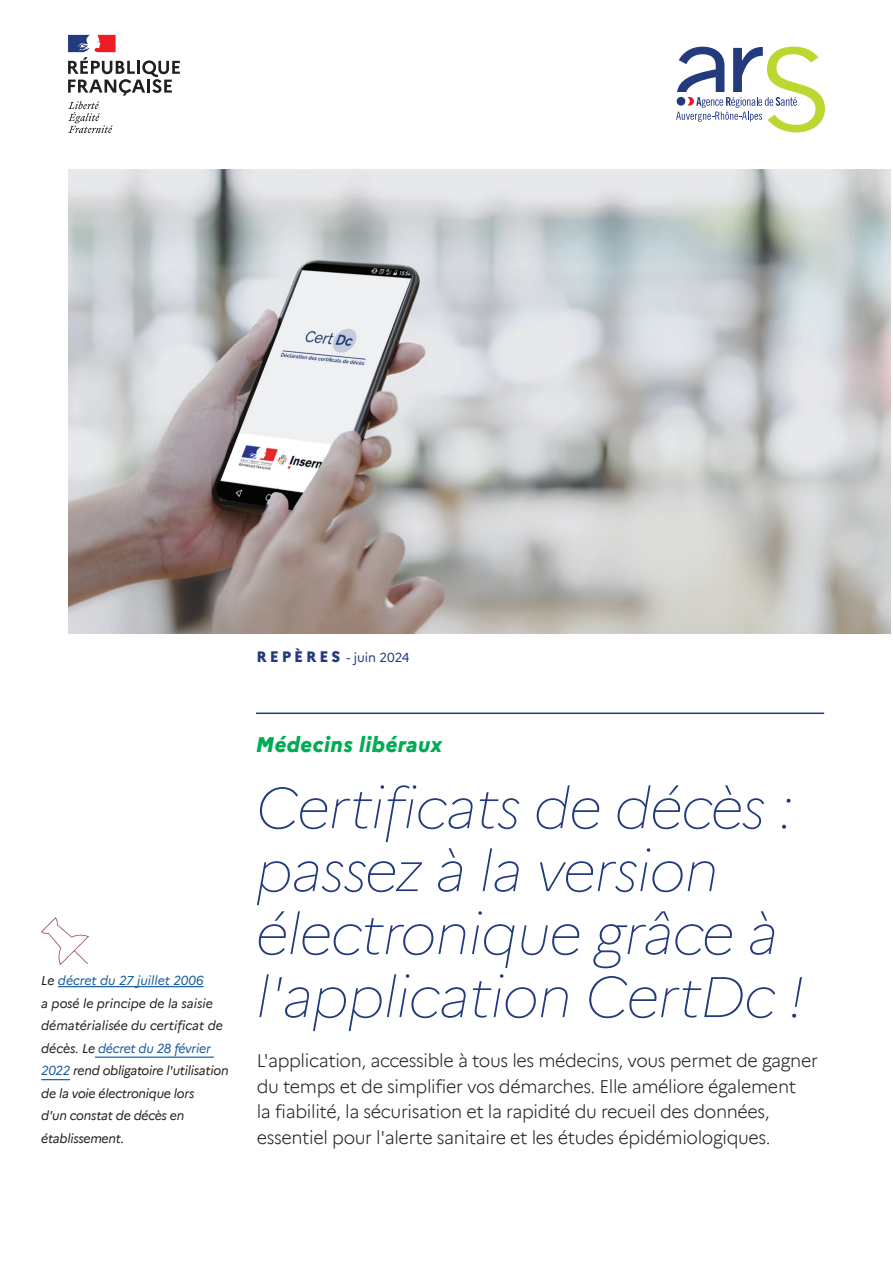
<style>
.page{position:relative;width:893px;height:1263px;background:#fff}
.page>*{position:absolute;margin:0;border:0;box-sizing:border-box;transform-origin:0 0}
.t1{font:italic 100 57px/63px "Marianne";letter-spacing:-.02em;color:#233b7d}
.t2{font:italic 800 21px "Marianne";letter-spacing:.02em;color:#00ab54}
.t3{font:300 18px/25.5px "Marianne";letter-spacing:-.02em;color:#231f20}
.t4{font:italic 12.75px/22.5px "Marianne";letter-spacing:-.02em;color:#231f20}
.t5{font:12.75px "Marianne";color:#233b7d}
.s1{color:#175d9e}
.s2{font-weight:800;font-size:15px}
</style>
<div class="page">
<hr style="left:256px;top:712px;width:568px;height:2px;background:#233b7d">
<img style="left:68px;top:169px;width:822px;height:464px">
<hr style="left:58px;top:986px;width:146px;height:1px;background:#175d9e">
<hr style="left:95px;top:1056px;width:119px;height:2px;background:#175d9e">
<svg style="left:41px;top:1079px;width:29px;height:1px"></svg>
<img style="left:42px;top:917px;width:47px;height:47px">
<svg style="left:676px;top:47px;width:149px;height:85px"></svg>
<svg style="left:68px;top:35px;width:112px;height:98px"></svg>
<p class="t4" style="left:41px;top:968px;width:189px">Le <span class="s1">décret du 27 juillet 2006<br></span>a posé le principe de la saisie dématérialisée du certificat de décès. Le <span class="s1">décret du 28 février<br>2022</span> rend obligatoire l'utilisation de la voie électronique lors<br>d'un constat de décès en établissement.</p>
<p class="t5" style="left:256px;top:648px;width:154px"><span class="s2">REPÈRES</span> - juin 2024</p>
<p class="t2" style="left:256px;top:728px;width:188px">Médecins libéraux</p>
<h1 class="t1" style="left:256px;top:771px;width:549px">Certificats de décès : passez à la version électronique grâce à l'application CertDc !</h1>
<p class="t3" style="left:257px;top:1047px;width:563px">L'application, accessible à tous les médecins, vous permet de gagner du temps et de simplifier vos démarches. Elle améliore également<br>la fiabilité, la sécurisation et la rapidité du recueil des données, essentiel pour l'alerte sanitaire et les études épidémiologiques.</p>
</div>
